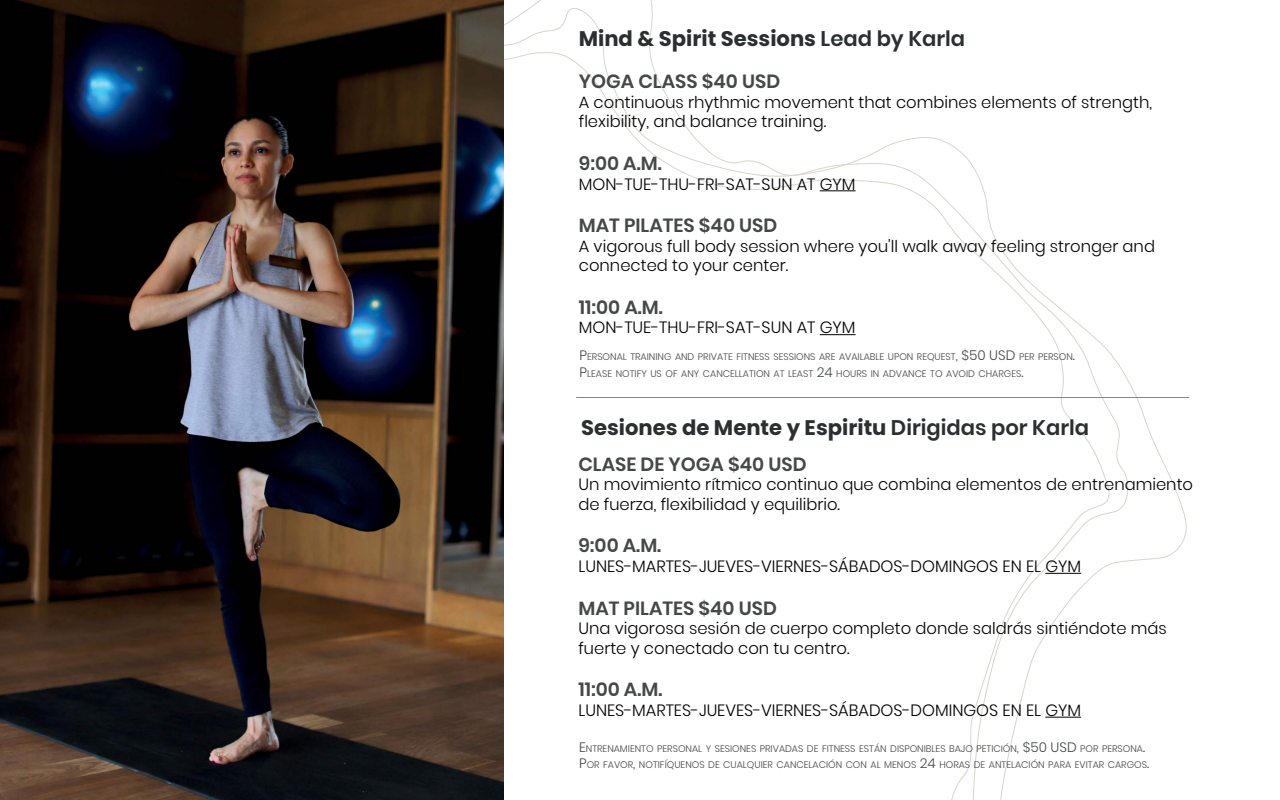
<style>
.page{position:relative;width:1280px;height:800px;background:#fff}
.page>*{position:absolute;margin:0;border:0;box-sizing:border-box;transform-origin:0 0}
.t1{font:700 21.1px "Poppins";color:#2b2f31}
.t2{font:600 19.1px "Poppins";color:#454849}
.t3{font:300 16.3px/19.6px "Poppins";color:#000}
.t4{font:300 9.5px/16.3px "Poppins";color:#454849}
.s1{font-weight:600}
.s2{font-size:13.6px}
</style>
<div class="page">
<svg style="left:504px;top:51px;width:606px;height:749px"></svg>
<hr style="left:820px;top:190px;width:36px;height:1px;background:#000">
<hr style="left:820px;top:334px;width:36px;height:1px;background:#000">
<hr style="left:1045px;top:573px;width:36px;height:1px;background:#000">
<hr style="left:1045px;top:717px;width:36px;height:1px;background:#000">
<img style="left:0;top:0;width:504px;height:800px">
<hr style="left:576px;top:397px;width:613px;height:1px;background:#90866d">
<p class="t1" style="left:579px;top:29px;width:388px">Mind &amp; Spirit Sessions <span class="s1">Lead by Karla</span></p>
<p class="t2" style="left:579px;top:73px;width:203px">YOGA CLASS $40 USD</p>
<p class="t3" style="left:579px;top:94px;width:575px">A continuous rhythmic movement that combines elements of strength, flexibility, and balance training.</p>
<p class="t2" style="left:579px;top:155px;width:84px">9:00 A.M.</p>
<p class="t3" style="left:579px;top:175px;width:278px">MON-TUE-THU-FRI-SAT-SUN AT GYM</p>
<p class="t2" style="left:579px;top:217px;width:200px">MAT PILATES $40 USD</p>
<p class="t3" style="left:579px;top:238px;width:578px">A vigorous full body session where you'll walk away feeling stronger and connected to your center.</p>
<p class="t2" style="left:579px;top:299px;width:85px">11:00 A.M.</p>
<p class="t3" style="left:579px;top:319px;width:278px">MON-TUE-THU-FRI-SAT-SUN AT GYM</p>
<p class="t4" style="left:580px;top:350px;width:497px"><span class="s2">P</span>ERSONAL TRAINING AND PRIVATE FITNESS SESSIONS ARE AVAILABLE UPON REQUEST<span class="s2">, $50 USD</span> PER PERSON<span class="s2">.<br>P</span>LEASE NOTIFY US OF ANY CANCELLATION AT LEAST <span class="s2">24</span> HOURS IN ADVANCE TO AVOID CHARGES<span class="s2">.</span></p>
<p class="t1" style="left:581px;top:418px;width:510px">Sesiones de Mente y Espiritu <span class="s1">Dirigidas por Karla</span></p>
<p class="t2" style="left:578px;top:455px;width:230px">CLASE DE YOGA $40 USD</p>
<p class="t3" style="left:578px;top:476px;width:616px">Un movimiento rÌtmico continuo que combina elementos de entrenamiento de fuerza, flexibilidad y equilibrio.</p>
<p class="t2" style="left:578px;top:537px;width:84px">9:00 A.M.</p>
<p class="t3" style="left:578px;top:558px;width:504px">LUNES-MARTES-JUEVES-VIERNES-S£BADOS-DOMINGOS EN EL GYM</p>
<p class="t2" style="left:578px;top:599px;width:200px">MAT PILATES $40 USD</p>
<p class="t3" style="left:578px;top:620px;width:590px">Una vigorosa sesiÛn de cuerpo completo donde saldr·s sintiÈndote m·s fuerte y conectado con tu centro.</p>
<p class="t2" style="left:578px;top:681px;width:85px">11:00 A.M.</p>
<p class="t3" style="left:578px;top:702px;width:504px">LUNES-MARTES-JUEVES-VIERNES-S£BADOS-DOMINGOS EN EL GYM</p>
<p class="t4" style="left:579px;top:741px;width:572px"><span class="s2">E</span>NTRENAMIENTO PERSONAL Y SESIONES PRIVADAS DE FITNESS EST£N DISPONIBLES BAJO PETICI”N<span class="s2">, $50 USD</span> POR PERSONA<span class="s2">.<br>P</span>OR FAVOR<span class="s2">,</span> NOTIFÕQUENOS DE CUALQUIER CANCELACI”N CON AL MENOS <span class="s2">24</span> HORAS DE ANTELACI”N PARA EVITAR CARGOS<span class="s2">.</span></p>
</div>
